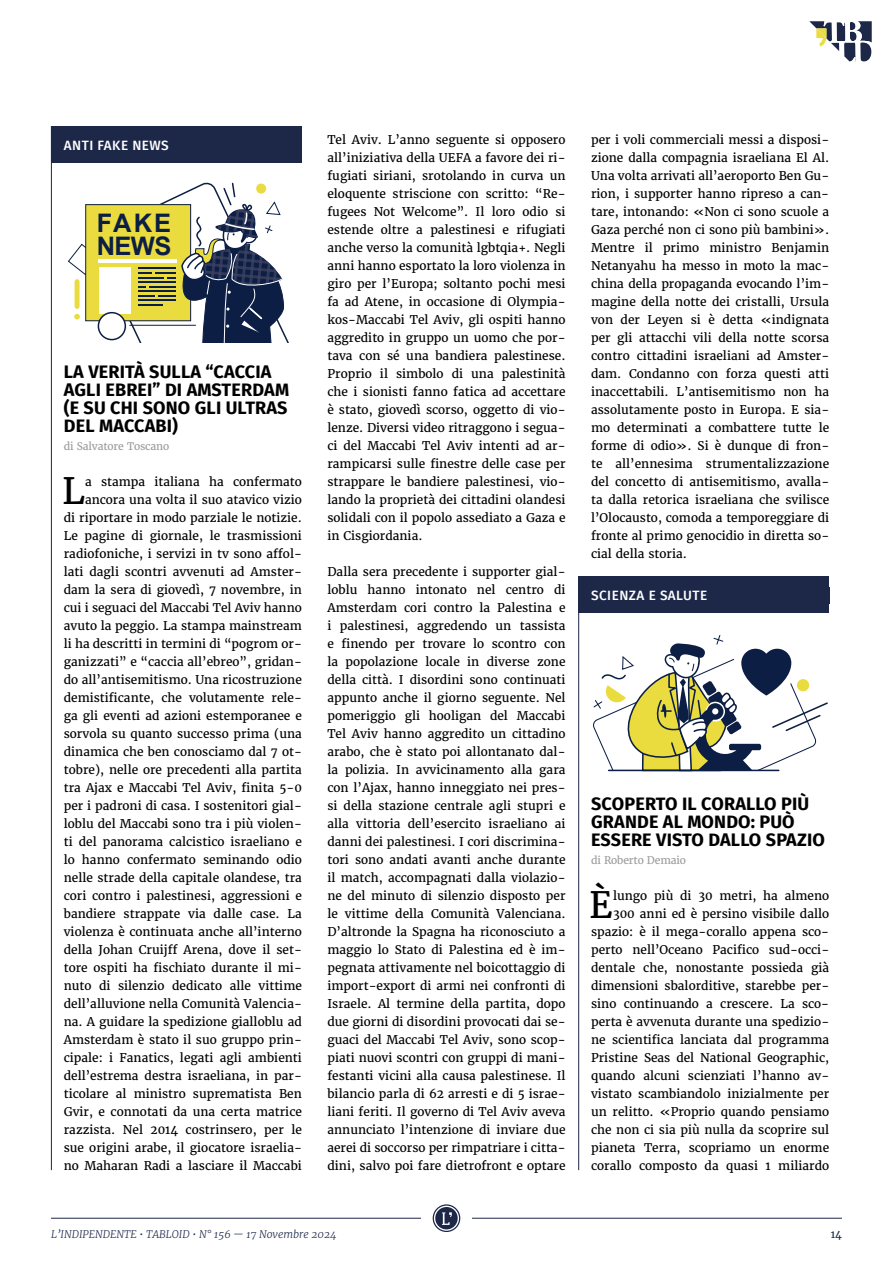
<style>
.page{position:relative;width:893px;height:1263px;background:#fff}
.page>*{position:absolute;margin:0;border:0;box-sizing:border-box;transform-origin:0 0}
.t1{font:36.15px "Merriweather";color:#000}
.t2{font:700 25.5px "Arial";letter-spacing:.01em;color:#0c1e44}
.t3{font:700 18px/18px "Fira Sans";letter-spacing:.01em;color:#000}
.t4{font:500 13.5px "Fira Sans";letter-spacing:.035em;color:#fff}
.t5{font:12px/18px "Merriweather";color:#000;text-align:justify}
.t6{font:italic 300 10.5px "Merriweather";color:#1d2849}
.t7{font:10.5px "Merriweather";letter-spacing:-.015em;color:#9d9d9c}
.t8{font:10.5px "Merriweather";color:#1d2849}
</style>
<div class="page">
<hr style="left:51px;top:1218px;width:370px;height:1px;background:#1d2849">
<hr style="left:472px;top:1218px;width:370px;height:1px;background:#1d2849">
<svg style="left:433px;top:1204px;width:27px;height:28px"></svg>
<svg style="left:809px;top:21px;width:63px;height:41px"></svg>
<div style="left:51px;top:126px;width:251px;height:36px;background:#1d2849"></div>
<hr style="left:51px;top:126px;width:1px;height:1044px;background:#1d2849">
<svg style="left:68px;top:183px;width:221px;height:159px"></svg>
<hr style="left:130px;top:325px;width:66px;height:1px;background:#0c1e44">
<div style="left:578px;top:576px;width:251px;height:36px;background:#1d2849"></div>
<hr style="left:578px;top:576px;width:1px;height:594px;background:#1d2849">
<svg style="left:593px;top:635px;width:235px;height:136px"></svg>
<div style="left:797px;top:679px;width:12px;height:12px;background:#eadc3e;border-radius:50%"></div>
<p class="t4" style="left:64px;top:135px;width:106px">ANTI FAKE NEWS</p>
<h2 class="t2" style="left:96px;top:206px;width:76px">FAKE</h2>
<h2 class="t2" style="left:96px;top:230px;width:77px">NEWS</h2>
<h3 class="t3" style="left:64px;top:361px;width:227px">LA VERITÀ SULLA “CACCIA<br>AGLI EBREI” DI AMSTERDAM (E SU CHI SONO GLI ULTRAS<br>DEL MACCABI)</h3>
<p class="t7" style="left:64px;top:440px;width:107px">di Salvatore Toscano</p>
<h1 class="t1" style="left:62px;top:468px;width:25px">L</h1>
<p class="t5" style="left:64px;top:473px;width:240px;text-align:right">a stampa italiana ha confermato ancora una volta il suo atavico vizio<br>di riportare in modo parziale le notizie.<br>Le pagine di giornale, le trasmissioni radiofoniche, i servizi in tv sono affol&shy;lati dagli scontri avvenuti ad Amster&shy;dam la sera di giovedì, 7 novembre, in cui i seguaci del Maccabi Tel Aviv hanno avuto la peggio. La stampa mainstream li ha descritti in termini di “pogrom or&shy;ganizzati” e “caccia all’ebreo”, gridan&shy;do all’antisemitismo. Una ricostruzione demistificante, che volutamente rele&shy;ga gli eventi ad azioni estemporanee e sorvola su quanto successo prima (una dinamica che ben conosciamo dal 7 ot&shy;tobre), nelle ore precedenti alla partita tra Ajax e Maccabi Tel Aviv, finita 5-0 per i padroni di casa. I sostenitori gial&shy;loblu del Maccabi sono tra i più violen&shy;ti del panorama calcistico israeliano e lo hanno confermato seminando odio nelle strade della capitale olandese, tra cori contro i palestinesi, aggressioni e bandiere strappate via dalle case. La violenza è continuata anche all’interno della Johan Cruijff Arena, dove il set&shy;tore ospiti ha fischiato durante il mi&shy;nuto di silenzio dedicato alle vittime dell’alluvione nella Comunità Valencia&shy;na. A guidare la spedizione gialloblu ad Amsterdam è stato il suo gruppo prin&shy;cipale: i Fanatics, legati agli ambienti dell’estrema destra israeliana, in par&shy;ticolare al ministro suprematista Ben Gvir, e connotati da una certa matrice razzista. Nel 2014 costrinsero, per le sue origini arabe, il giocatore israelia&shy;no Maharan Radi a lasciare il Maccabi</p>
<p class="t5" style="left:327px;top:131px;width:240px">Tel Aviv. L’anno seguente si opposero all’iniziativa della UEFA a favore dei ri&shy;fugiati siriani, srotolando in curva un eloquente striscione con scritto: “Re&shy;fugees Not Welcome”. Il loro odio si estende oltre a palestinesi e rifugiati anche verso la comunità lgbtqia+. Negli anni hanno esportato la loro violenza in giro per l’Europa; soltanto pochi mesi fa ad Atene, in occasione di Olympia&shy;kos-Maccabi Tel Aviv, gli ospiti hanno aggredito in gruppo un uomo che por&shy;tava con sé una bandiera palestinese.<br>Proprio il simbolo di una palestinità che i sionisti fanno fatica ad accettare è stato, giovedì scorso, oggetto di vio&shy;lenze. Diversi video ritraggono i segua&shy;ci del Maccabi Tel Aviv intenti ad ar&shy;rampicarsi sulle finestre delle case per strappare le bandiere palestinesi, vio&shy;lando la proprietà dei cittadini olandesi solidali con il popolo assediato a Gaza e in Cisgiordania.</p>
<p class="t5" style="left:327px;top:563px;width:240px">Dalla sera precedente i supporter gial&shy;loblu hanno intonato nel centro di Amsterdam cori contro la Palestina e i palestinesi, aggredendo un tassista e finendo per trovare lo scontro con la popolazione locale in diverse zone della città. I disordini sono continuati appunto anche il giorno seguente. Nel pomeriggio gli hooligan del Maccabi Tel Aviv hanno aggredito un cittadino arabo, che è stato poi allontanato dal&shy;la polizia. In avvicinamento alla gara con l’Ajax, hanno inneggiato nei pres&shy;si della stazione centrale agli stupri e alla vittoria dell’esercito israeliano ai danni dei palestinesi. I cori discrimina&shy;tori sono andati avanti anche durante il match, accompagnati dalla violazio&shy;ne del minuto di silenzio disposto per le vittime della Comunità Valenciana.<br>D’altronde la Spagna ha riconosciuto a maggio lo Stato di Palestina ed è im&shy;pegnata attivamente nel boicottaggio di import-export di armi nei confronti di Israele. Al termine della partita, dopo due giorni di disordini provocati dai se&shy;guaci del Maccabi Tel Aviv, sono scop&shy;piati nuovi scontri con gruppi di mani&shy;festanti vicini alla causa palestinese. Il bilancio parla di 62 arresti e di 5 israe&shy;liani feriti. Il governo di Tel Aviv aveva annunciato l’intenzione di inviare due aerei di soccorso per rimpatriare i citta&shy;dini, salvo poi fare dietrofront e optare</p>
<p class="t5" style="left:591px;top:131px;width:240px">per i voli commerciali messi a disposi&shy;zione dalla compagnia israeliana El Al.<br>Una volta arrivati all’aeroporto Ben Gu&shy;rion, i supporter hanno ripreso a can&shy;tare, intonando: «Non ci sono scuole a Gaza perché non ci sono più bambini».<br>Mentre il primo ministro Benjamin Netanyahu ha messo in moto la mac&shy;china della propaganda evocando l’im&shy;magine della notte dei cristalli, Ursula von der Leyen si è detta «indignata per gli attacchi vili della notte scorsa contro cittadini israeliani ad Amster&shy;dam. Condanno con forza questi atti inaccettabili. L’antisemitismo non ha assolutamente posto in Europa. E sia&shy;mo determinati a combattere tutte le forme di odio». Si è dunque di fron&shy;te all’ennesima strumentalizzazione del concetto di antisemitismo, avalla&shy;ta dalla retorica israeliana che svilisce l’Olocausto, comoda a temporeggiare di fronte al primo genocidio in diretta so&shy;cial della storia.</p>
<p class="t4" style="left:591px;top:585px;width:118px">SCIENZA E SALUTE</p>
<h3 class="t3" style="left:591px;top:793px;width:235px">SCOPERTO IL CORALLO PIÙ<br>GRANDE AL MONDO: PUÒ<br>ESSERE VISTO DALLO SPAZIO</h3>
<p class="t7" style="left:591px;top:854px;width:96px">di Roberto Demaio</p>
<h1 class="t1" style="left:589px;top:882px;width:25px">È</h1>
<p class="t5" style="left:591px;top:887px;width:240px;text-align:right">lungo più di 30 metri, ha almeno 300 anni ed è persino visibile dallo spazio: è il mega-corallo appena sco&shy;perto nell’Oceano Pacifico sud-occi&shy;dentale che, nonostante possieda già dimensioni sbalorditive, starebbe per&shy;sino continuando a crescere. La sco&shy;perta è avvenuta durante una spedizio&shy;ne scientifica lanciata dal programma Pristine Seas del National Geographic, quando alcuni scienziati l’hanno av&shy;vistato scambiandolo inizialmente per un relitto. «Proprio quando pensiamo che non ci sia più nulla da scoprire sul pianeta Terra, scopriamo un enorme corallo composto da quasi 1 miliardo</p>
<p class="t6" style="left:51px;top:1227px;width:287px">L’INDIPENDENTE • TABLOID • N° 156 — 17 Novembre 2024</p>
<p class="t8" style="left:831px;top:1227px;width:13px">14</p>
</div>
